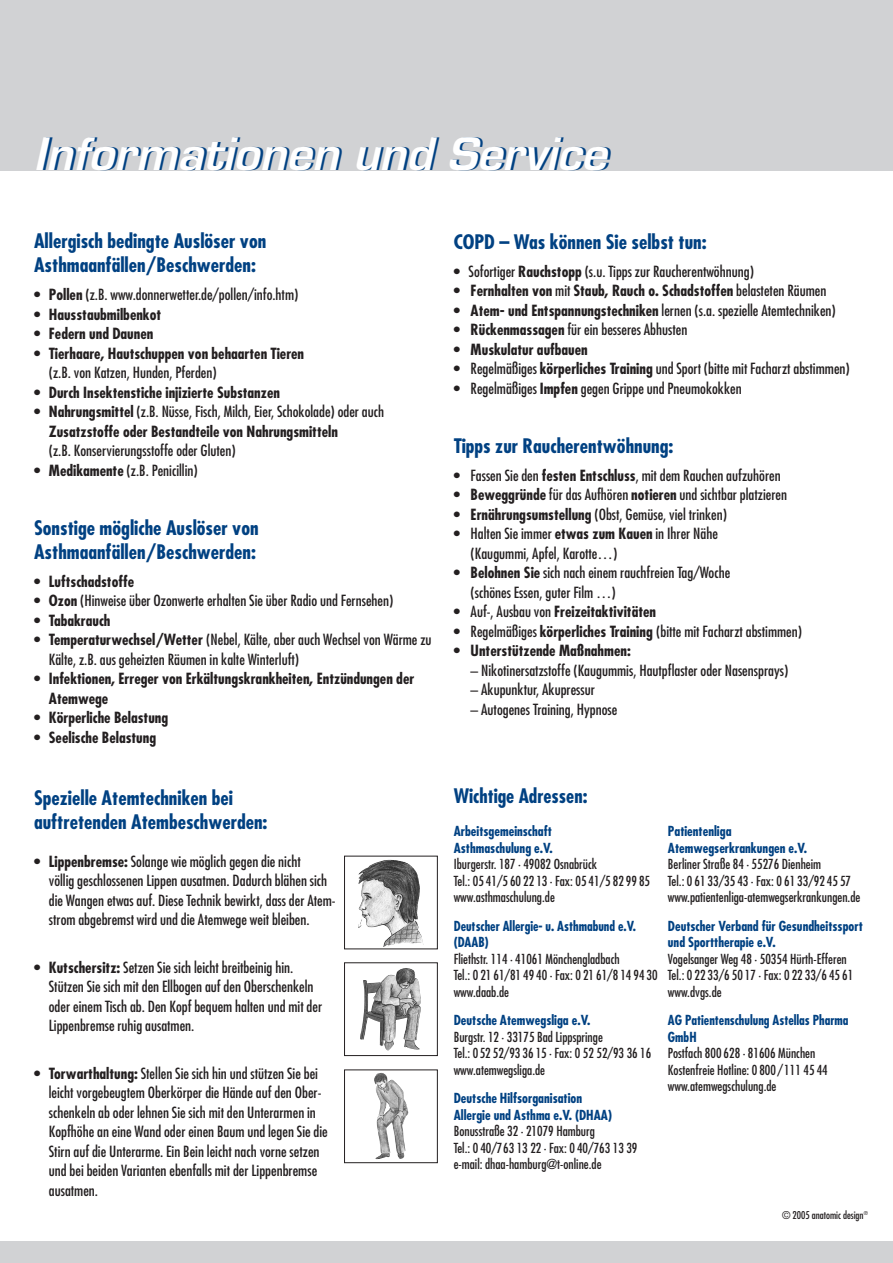
<style>
.page{position:relative;width:893px;height:1263px;background:#fff}
.page>*{position:absolute;margin:0;border:0;box-sizing:border-box;transform-origin:0 0}
.t1{font:italic 600 43.5px "Eurostile";color:#014182}
.t2{font:700 condensed 19.5px/24px "Futura";color:#014182}
.t3{font:condensed 15px/19.5px "Futura";color:#231f20}
.t4{font:700 condensed 15px/19.5px "Futura";color:#231f20}
.t5{font:condensed 13.5px/16.5px "Futura";color:#231f20}
.t6{font:700 condensed 13.5px/16.5px "Futura";color:#014182}
.t7{font:condensed 10.5px "Futura";color:#231f20}
.s1{font-weight:700}
.s2{font-weight:400}
</style>
<div class="page">
<div style="left:0;top:0;width:892px;height:170px;background:#d1d2d4"></div>
<img style="left:358px;top:860px;width:59px;height:68px">
<div style="left:344px;top:856px;width:94px;height:93px;border:1px solid #231f20"></div>
<img style="left:360px;top:968px;width:61px;height:83px">
<div style="left:344px;top:962px;width:94px;height:94px;border:1px solid #231f20"></div>
<img style="left:374px;top:1073px;width:34px;height:87px">
<div style="left:344px;top:1070px;width:94px;height:93px;border:1px solid #231f20"></div>
<div style="left:0;top:1242px;width:892px;height:21px;background:#d1d2d4"></div>
<h1 class="t1" style="left:36px;top:137px;width:574px">Informationen und Service</h1>
<h2 class="t2" style="left:34px;top:231px;width:234px">Allergisch bedingte Auslöser von<br>Asthmaanfällen/Beschwerden:</h2>
<p class="t3" style="left:34px;top:286px;width:266px">• <span class="s1">Pollen</span> (z.B. www.donnerwetter.de/pollen/info.htm)</p>
<p class="t4" style="left:34px;top:306px;width:129px"><span class="s2">•</span> Hausstaubmilbenkot</p>
<p class="t4" style="left:34px;top:325px;width:121px"><span class="s2">•</span> Federn und Daunen</p>
<p class="t4" style="left:49px;top:345px;width:257px;text-indent:-15px"><span class="s2">•</span> Tierhaare, Hautschuppen von behaarten Tieren <span class="s2">(z.B. von Katzen, Hunden, Pferden)</span></p>
<p class="t4" style="left:34px;top:384px;width:247px"><span class="s2">•</span> Durch Insektenstiche injizierte Substanzen</p>
<p class="t4" style="left:49px;top:403px;width:337px;text-indent:-15px"><span class="s2">•</span> Nahrungsmittel <span class="s2">(z.B. Nüsse, Fisch, Milch, Eier, Schokolade) oder auch<br></span>Zusatzstoffe oder Bestandteile von Nahrungsmitteln</p>
<p class="t3" style="left:49px;top:442px;width:188px">(z.B. Konservierungsstoffe oder Gluten)</p>
<p class="t3" style="left:34px;top:461px;width:165px">• <span class="s1">Medikamente</span> (z.B. Penicillin)</p>
<h2 class="t2" style="left:34px;top:517px;width:226px">Sonstige mögliche Auslöser von<br>Asthmaanfällen/Beschwerden:</h2>
<p class="t4" style="left:34px;top:573px;width:102px"><span class="s2">•</span> Luftschadstoffe</p>
<p class="t3" style="left:34px;top:592px;width:361px">• <span class="s1">Ozon</span> (Hinweise über Ozonwerte erhalten Sie über Radio und Fernsehen)</p>
<p class="t4" style="left:34px;top:612px;width:78px"><span class="s2">•</span> Tabakrauch</p>
<p class="t3" style="left:49px;top:631px;width:384px;text-indent:-15px">• <span class="s1">Temperaturwechsel/Wetter</span> (Nebel, Kälte, aber auch Wechsel von Wärme zu<br>Kälte, z.B. aus geheizten Räumen in kalte Winterluft)</p>
<p class="t4" style="left:49px;top:670px;width:367px;text-indent:-15px"><span class="s2">•</span> Infektionen, Erreger von Erkältungskrankheiten, Entzündungen der<br>Atemwege</p>
<p class="t4" style="left:34px;top:709px;width:136px"><span class="s2">•</span> Körperliche Belastung</p>
<p class="t4" style="left:34px;top:729px;width:124px"><span class="s2">•</span> Seelische Belastung</p>
<h2 class="t2" style="left:34px;top:788px;width:235px">Spezielle Atemtechniken bei auftretenden Atembeschwerden:</h2>
<p class="t3" style="left:49px;top:853px;width:288px;text-indent:-15px">• <span class="s1">Lippenbremse:</span> Solange wie möglich gegen die nicht<br>völlig geschlossenen Lippen ausatmen. Dadurch blähen sich die Wangen etwas auf. Diese Technik bewirkt, dass der Atem&shy;strom abgebremst wird und die Atemwege weit bleiben.</p>
<p class="t3" style="left:49px;top:959px;width:275px;text-indent:-15px">• <span class="s1">Kutschersitz:</span> Setzen Sie sich leicht breitbeinig hin.<br>Stützen Sie sich mit den Ellbogen auf den Oberschenkeln oder einem Tisch ab. Den Kopf bequem halten und mit der Lippenbremse ruhig ausatmen.</p>
<p class="t3" style="left:49px;top:1065px;width:280px;text-indent:-15px">• <span class="s1">Torwarthaltung:</span> Stellen Sie sich hin und stützen Sie bei leicht vorgebeugtem Oberkörper die Hände auf den Ober&shy;schenkeln ab oder lehnen Sie sich mit den Unterarmen in Kopfhöhe an eine Wand oder einen Baum und legen Sie die Stirn auf die Unterarme. Ein Bein leicht nach vorne setzen und bei beiden Varianten ebenfalls mit der Lippenbremse ausatmen.</p>
<h2 class="t2" style="left:453px;top:231px;width:254px">COPD – Was können Sie selbst tun:</h2>
<p class="t3" style="left:453px;top:262px;width:302px">• Sofortiger <span class="s1">Rauchstopp</span> (s.u. Tipps zur Raucherentwöhnung)</p>
<p class="t4" style="left:453px;top:282px;width:374px"><span class="s2">•</span> Fernhalten von <span class="s2">mit</span> Staub, Rauch o. Schadstoffen <span class="s2">belasteten Räumen</span></p>
<p class="t3" style="left:453px;top:301px;width:383px">• <span class="s1">Atem- und Entspannungstechniken</span> lernen (s.a. spezielle Atemtechniken)</p>
<p class="t3" style="left:453px;top:321px;width:235px">• <span class="s1">Rückenmassagen</span> für ein besseres Abhusten</p>
<p class="t4" style="left:453px;top:341px;width:135px"><span class="s2">•</span> Muskulatur aufbauen</p>
<p class="t3" style="left:453px;top:360px;width:397px">• Regelmäßiges <span class="s1">körperliches Training</span> und Sport (bitte mit Facharzt abstimmen)</p>
<p class="t3" style="left:453px;top:379px;width:289px">• Regelmäßiges <span class="s1">Impfen</span> gegen Grippe und Pneumokokken</p>
<h2 class="t2" style="left:453px;top:435px;width:221px">Tipps zur Raucherentwöhnung:</h2>
<p class="t3" style="left:453px;top:467px;width:328px">• Fassen Sie den <span class="s1">festen Entschluss</span>, mit dem Rauchen aufzuhören</p>
<p class="t3" style="left:453px;top:486px;width:335px">• <span class="s1">Beweggründe</span> für das Aufhören <span class="s1">notieren</span> und sichtbar platzieren</p>
<p class="t3" style="left:453px;top:506px;width:275px">• <span class="s1">Ernährungsumstellung</span> (Obst, Gemüse, viel trinken)</p>
<p class="t3" style="left:470px;top:525px;width:249px;text-indent:-17px">• Halten Sie immer <span class="s1">etwas zum Kauen</span> in Ihrer Nähe (Kaugummi, Apfel, Karotte…)</p>
<p class="t3" style="left:470px;top:564px;width:261px;text-indent:-17px">• <span class="s1">Belohnen Sie</span> sich nach einem rauchfreien Tag/Woche (schönes Essen, guter Film …)</p>
<p class="t4" style="left:453px;top:603px;width:204px"><span class="s2">• Auf-, Ausbau von</span> Freizeitaktivitäten</p>
<p class="t3" style="left:453px;top:623px;width:350px">• Regelmäßiges <span class="s1">körperliches Training</span> (bitte mit Facharzt abstimmen)</p>
<p class="t4" style="left:453px;top:642px;width:178px"><span class="s2">•</span> Unterstützende Maßnahmen:</p>
<p class="t3" style="left:470px;top:662px;width:319px">– Nikotinersatzstoffe (Kaugummis, Hautpflaster oder Nasensprays)</p>
<p class="t3" style="left:470px;top:681px;width:126px">– Akupunktur, Akupressur</p>
<p class="t3" style="left:470px;top:701px;width:148px">– Autogenes Training, Hypnose</p>
<h2 class="t2" style="left:453px;top:786px;width:135px">Wichtige Adressen:</h2>
<p class="t6" style="left:453px;top:824px;width:101px">Arbeitsgemeinschaft<br>Asthmaschulung e.V.</p>
<p class="t5" style="left:453px;top:857px;width:198px">Iburgerstr. 187 · 49082 Osnabrück<br>Tel.: 05 41/5 60 22 13 · Fax: 05 41/5 82 99 85 www.asthmaschulung.de</p>
<p class="t6" style="left:453px;top:919px;width:184px">Deutscher Allergie- u. Asthmabund e.V. (DAAB)</p>
<p class="t5" style="left:453px;top:952px;width:205px">Fliethstr. 114 · 41061 Mönchengladbach<br>Tel.: 0 21 61/81 49 40 · Fax: 0 21 61/8 14 94 30 www.daab.de</p>
<p class="t6" style="left:453px;top:1013px;width:138px">Deutsche Atemwegsliga e.V.</p>
<p class="t5" style="left:453px;top:1030px;width:199px">Burgstr. 12 · 33175 Bad Lippspringe<br>Tel.: 052 52/93 36 15 · Fax: 0 52 52/93 36 16 www.atemwegsliga.de</p>
<p class="t6" style="left:453px;top:1091px;width:160px">Deutsche Hilfsorganisation<br>Allergie und Asthma e.V. (DHAA)</p>
<p class="t5" style="left:453px;top:1124px;width:185px">Bonusstraße 32 · 21079 Hamburg<br>Tel.: 0 40/763 13 22 · Fax: 0 40/763 13 39 e-mail: dhaa-hamburg@t-online.de</p>
<p class="t6" style="left:668px;top:824px;width:141px">Patientenliga<br>Atemwegserkrankungen e.V.</p>
<p class="t5" style="left:668px;top:857px;width:194px">Berliner Straße 84 · 55276 Dienheim<br>Tel.: 0 61 33/35 43 · Fax: 0 61 33/92 45 57 www.patientenliga-atemwegserkrankungen.de</p>
<p class="t6" style="left:668px;top:919px;width:196px">Deutscher Verband für Gesundheitssport und Sporttherapie e.V.</p>
<p class="t5" style="left:668px;top:952px;width:187px">Vogelsanger Weg 48 · 50354 Hürth-Efferen<br>Tel.: 0 22 33/6 50 17 · Fax: 0 22 33/6 45 61 www.dvgs.de</p>
<p class="t6" style="left:668px;top:1013px;width:182px">AG Patientenschulung Astellas Pharma<br>GmbH</p>
<p class="t5" style="left:668px;top:1046px;width:161px">Postfach 800 628 · 81606 München<br>Kostenfreie Hotline: 0 800/111 45 44 www.atemwegschulung.de</p>
<p class="t7" style="left:782px;top:1210px;width:87px">© 2005 anatomic design<sup>®</sup></p>
</div>
